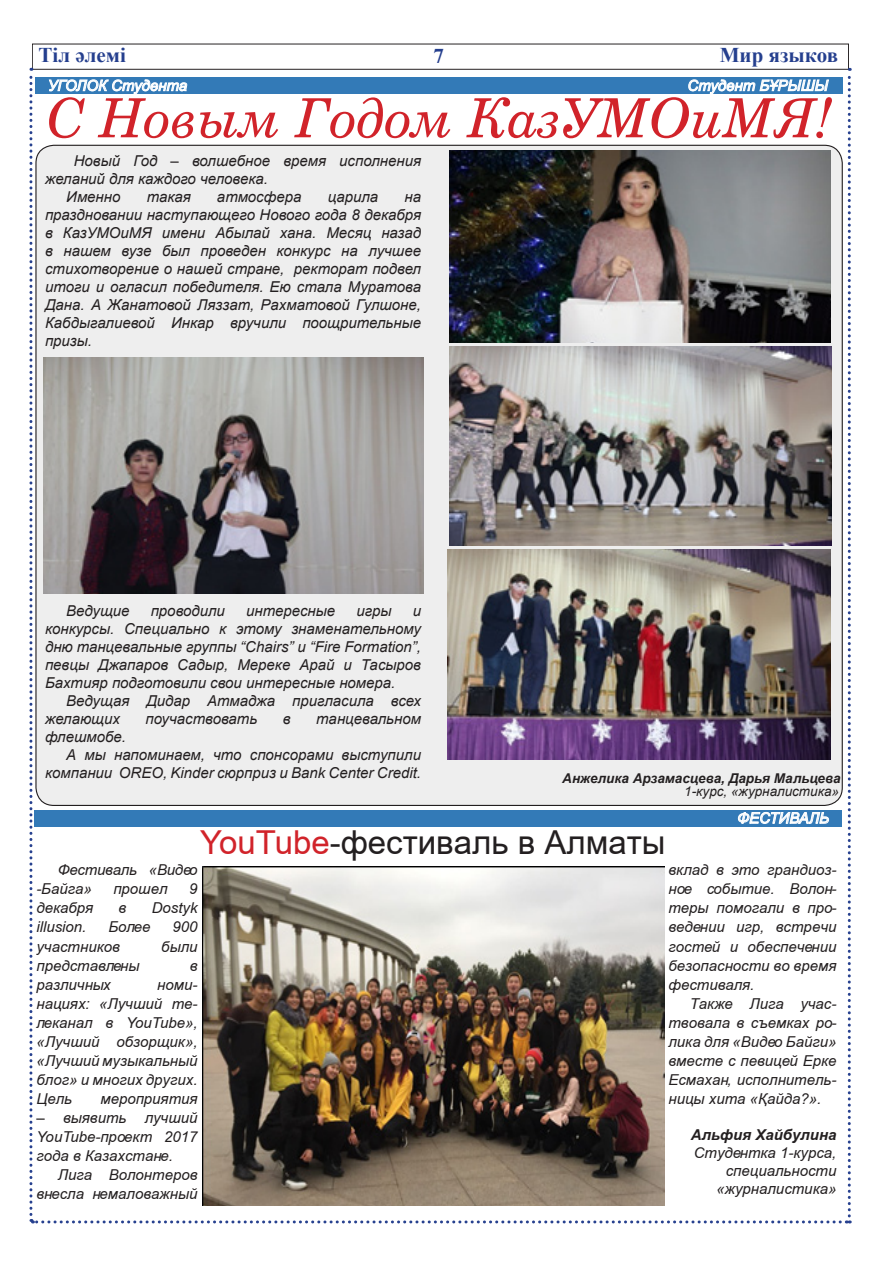
<style>
.page{position:relative;width:893px;height:1263px;background:#fff}
.page>*{position:absolute;margin:0;border:0;box-sizing:border-box;transform-origin:0 0}
.t1{font:italic 54px "Century Schlbk Cyrillic BT";color:#d1232a}
.t2{font:33px "Arial KZ";color:#231f20}
.t3{font:700 21px "Times New Roman";color:#253f8e}
.t4{font:italic 15px/18px "Arial";color:#231f20}
.t5{font:15px/19px "Arial KZ Italic";color:#231f20;text-align:justify}
.t6{font:italic 15px "Arial";color:#fff}
.t7{font:italic 15px "Arial KZ Bold";color:#231f20}
.t8{font:italic 700 13.5px "Arial";color:#231f20}
.t9{font:italic 13.5px "Arial";color:#231f20}
.s1{color:#d1232a}
</style>
<div class="page">
<svg style="left:846px;top:68px;width:5px;height:1155px"></svg>
<img style="left:29px;top:68px;width:811px;height:1155px">
<img style="left:202px;top:866px;width:462px;height:340px">
<p class="t3" style="left:39px;top:40px;width:89px">Тіл әлемі</p>
<p class="t3" style="left:434px;top:42px;width:12px">7</p>
<p class="t3" style="left:720px;top:40px;width:120px">Мир языков</p>
<p class="t6" style="left:48px;top:76px;width:141px">УГОЛОК Студента</p>
<p class="t6" style="left:688px;top:76px;width:142px">Студент БҰРЫШЫ</p>
<p class="t1" style="left:47px;top:85px;width:787px">С Новым Годом КазУМОиМЯ!</p>
<p class="t4" style="left:45px;top:152px;width:377px;text-indent:29px">Новый Год – волшебное время исполнения желаний для каждого человека.</p>
<p class="t4" style="left:66px;top:188px;width:56px">Именно</p>
<p class="t4" style="left:147px;top:188px;width:46px">такая</p>
<p class="t4" style="left:217px;top:188px;width:86px">атмосфера</p>
<p class="t4" style="left:328px;top:188px;width:52px">царила</p>
<p class="t4" style="left:45px;top:188px;width:378px;text-align:justify;text-indent:359px">на праздновании наступающего Нового года 8 декабря в КазУМОиМЯ имени Абылай хана. Месяц назад в нашем вузе был проведен конкурс на лучшее стихотворение о нашей стране, ректорат подвел итоги и огласил победителя. Ею стала Муратова Дана. А Жанатовой Ляззат, Рахматовой Гулшоне, Кабдыгалиевой Инкар вручили поощрительные призы.</p>
<p class="t4" style="left:66px;top:602px;width:65px">Ведущие</p>
<p class="t4" style="left:151px;top:602px;width:76px">проводили</p>
<p class="t4" style="left:246px;top:602px;width:91px">интересные</p>
<p class="t4" style="left:356px;top:602px;width:37px">игры</p>
<p class="t4" style="left:45px;top:602px;width:377px;text-align:justify;text-indent:368px">и конкурсы. Специально к этому знаменательному дню танцевальные группы “Chairs” и “Fire Formation”, певцы Джапаров Садыр, Мереке Арай и Тасыров Бахтияр подготовили свои интересные номера.</p>
<p class="t4" style="left:45px;top:692px;width:378px;text-indent:21px">Ведущая Дидар Атмаджа пригласила всех желающих</p>
<p class="t4" style="left:145px;top:710px;width:113px">поучаствовать</p>
<p class="t4" style="left:283px;top:710px;width:9px">в</p>
<p class="t4" style="left:316px;top:710px;width:106px">танцевальном</p>
<p class="t4" style="left:45px;top:728px;width:83px">флешмобе.</p>
<p class="t4" style="left:45px;top:746px;width:377px;text-align:right">А мы напоминаем, что спонсорами выступили компании OREO, Kinder сюрприз и Bank Center Credit.</p>
<p class="t8" style="left:562px;top:769px;width:280px">Анжелика Арзамасцева, Дарья Мальцева</p>
<p class="t9" style="left:684px;top:783px;width:156px">1-курс, «журналистика»</p>
<p class="t6" style="left:737px;top:808px;width:93px">ФЕСТИВАЛЬ</p>
<p class="t2" style="left:200px;top:820px;width:467px"><span class="s1">YouTube</span>-фестиваль в Алматы</p>
<p class="t5" style="left:36px;top:860px;width:163px;text-indent:21px">Фестиваль «Видео -Байга»</p>
<p class="t5" style="left:113px;top:879px;width:56px">прошел</p>
<p class="t5" style="left:189px;top:879px;width:10px">9</p>
<p class="t5" style="left:36px;top:899px;width:58px">декабря</p>
<p class="t5" style="left:119px;top:899px;width:9px">в</p>
<p class="t5" style="left:152px;top:899px;width:47px">Dostyk</p>
<p class="t5" style="left:36px;top:918px;width:52px">illusion.</p>
<p class="t5" style="left:108px;top:918px;width:44px">Более</p>
<p class="t5" style="left:172px;top:918px;width:27px">900</p>
<p class="t5" style="left:36px;top:937px;width:85px">участников</p>
<p class="t5" style="left:161px;top:937px;width:38px">были</p>
<p class="t5" style="left:36px;top:956px;width:104px">представлены</p>
<p class="t5" style="left:190px;top:956px;width:9px">в</p>
<p class="t5" style="left:36px;top:975px;width:76px">различных</p>
<p class="t5" style="left:36px;top:975px;width:163px;text-indent:121px">номи&shy;нациях: «Лучший те&shy;леканал в YouTube», «Лучший обзорщик», «Лучший музыкальный блог» и многих других.<br>Цель</p>
<p class="t5" style="left:100px;top:1089px;width:99px">мероприятия</p>
<p class="t5" style="left:36px;top:1108px;width:163px">– выявить лучший YouTube-проект 2017 года в Казахстане.</p>
<p class="t5" style="left:36px;top:1165px;width:163px;text-align:right">Лига Волонтеров внесла немаловажный</p>
<p class="t5" style="left:668px;top:860px;width:169px">вклад в это грандиоз&shy;ное событие. Волон&shy;теры помогали в про&shy;ведении игр, встречи гостей и обеспечении безопасности во время фестиваля.</p>
<p class="t5" style="left:668px;top:994px;width:169px;text-indent:21px">Также Лига учас&shy;твовала в съемках ро&shy;лика для «Видео Байги» вместе с певицей Ерке Есмахан, исполнитель&shy;ницы хита «Қайда?».</p>
<p class="t7" style="left:691px;top:1124px;width:147px">Альфия Хайбулина</p>
<p class="t5" style="left:694px;top:1143px;width:144px">Студентка 1-курса,</p>
<p class="t5" style="left:716px;top:1162px;width:121px;line-height:18px;text-align:right">специальности «журналистика»</p>
</div>
